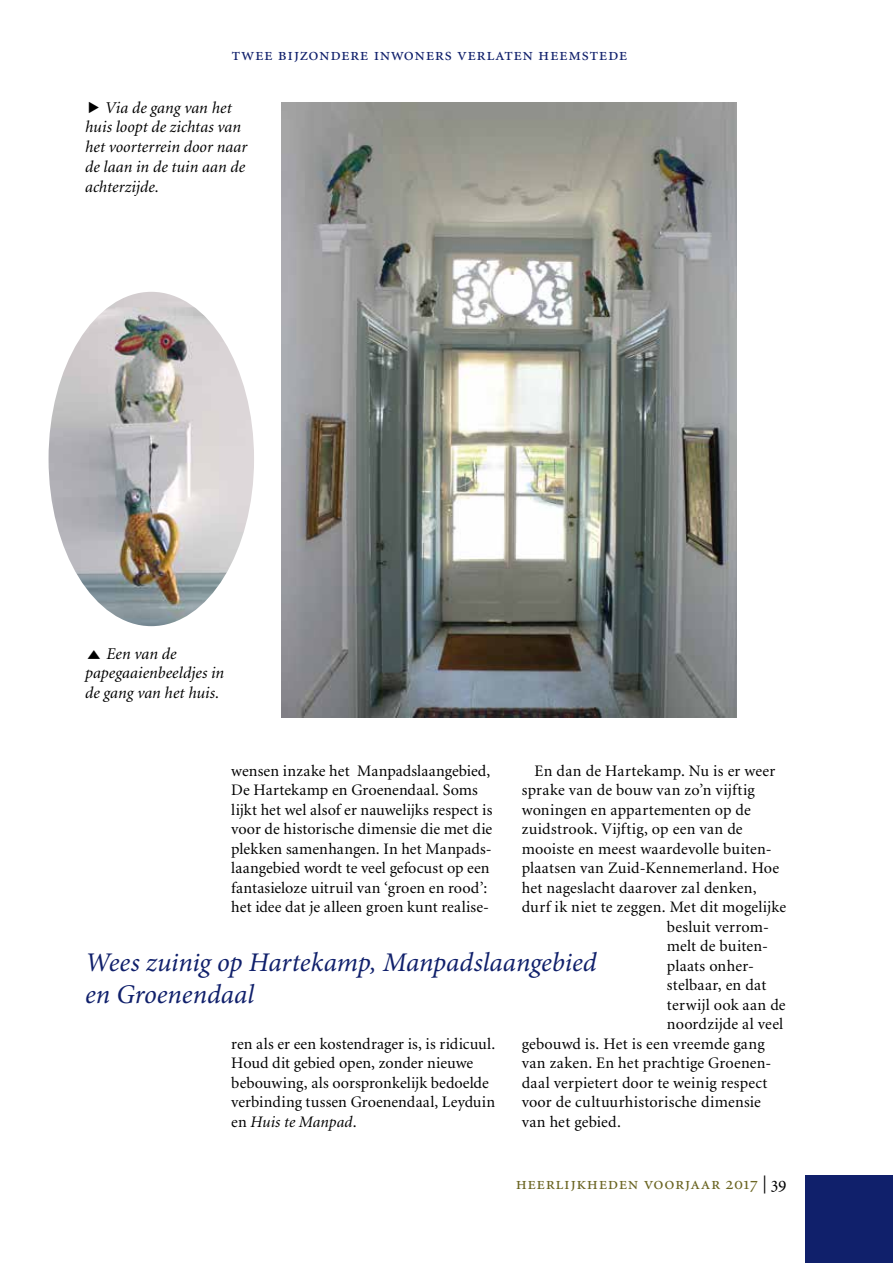
<style>
.page{position:relative;width:893px;height:1263px;background:#fff}
.page>*{position:absolute;margin:0;border:0;box-sizing:border-box;transform-origin:0 0}
.t1{font:italic 27px/32.4px "Minion Pro";letter-spacing:-.005em;color:#10206b}
.t2{font:18px "Minion Regular SC";letter-spacing:.025em;color:#10206b}
.t3{font:18px "Minion Exp";letter-spacing:.03em;color:#6a6421}
.t4{font:italic 16.5px/19.8px "Minion";letter-spacing:.005em;color:#000}
.t5{font:16.05px/19.5px "Minion";letter-spacing:.01em;color:#000}
.s1{font-style:italic}
.s2{font-family:"Minion";color:#000}
</style>
<div class="page">
<div style="left:805px;top:1175px;width:88px;height:88px;background:#10206b"></div>
<img style="left:281px;top:102px;width:455px;height:615px">
<img style="left:49px;top:292px;width:205px;height:334px">
<p class="t2" style="left:231px;top:46px;width:398px">twee bijzondere inwoners verlaten heemstede</p>
<p class="t4" style="left:85px;top:98px;width:164px;text-indent:20px">Via de gang van het huis loopt de zichtas van het voorterrein door naar de laan in de tuin aan de achterzijde.</p>
<p class="t4" style="left:85px;top:644px;width:141px;text-indent:21px">Een van de papegaaienbeeldjes in de gang van het huis.</p>
<p class="t5" style="left:231px;top:761px;width:263px">wensen inzake het Manpadslaangebied, De Hartekamp en Groenendaal. Soms lijkt het wel alsof er nauwelijks respect is voor de historische dimensie die met die plekken samenhangen. In het Manpads&shy;laangebied wordt te veel gefocust op een fantasieloze uitruil van ‘groen en rood’: het idee dat je alleen groen kunt realise-</p>
<p class="t5" style="left:534px;top:761px;width:242px">En dan de Hartekamp. Nu is er weer</p>
<p class="t5" style="left:522px;top:781px;width:234px">sprake van de bouw van zo’n vijftig</p>
<p class="t5" style="left:522px;top:800px;width:231px">woningen en appartementen op de</p>
<p class="t5" style="left:522px;top:820px;width:222px">zuidstrook. Vijftig, op een van de</p>
<p class="t5" style="left:522px;top:839px;width:251px">mooiste en meest waardevolle buiten-</p>
<p class="t5" style="left:522px;top:859px;width:259px">plaatsen van Zuid-Kennemerland. Hoe</p>
<p class="t5" style="left:522px;top:878px;width:236px">het nageslacht daarover zal denken,</p>
<p class="t5" style="left:522px;top:898px;width:266px">durf ik niet te zeggen. Met dit mogelijke</p>
<p class="t5" style="left:667px;top:917px;width:104px">besluit verrom-</p>
<p class="t5" style="left:667px;top:937px;width:103px">melt de buiten-</p>
<p class="t5" style="left:667px;top:956px;width:89px">plaats onher-</p>
<p class="t5" style="left:667px;top:976px;width:101px">stelbaar, en dat</p>
<p class="t5" style="left:667px;top:995px;width:120px">terwijl ook aan de</p>
<p class="t5" style="left:667px;top:1015px;width:118px">noordzijde al veel</p>
<p class="t5" style="left:522px;top:1034px;width:244px">gebouwd is. Het is een vreemde gang</p>
<p class="t5" style="left:522px;top:1054px;width:251px">van zaken. En het prachtige Groenen-</p>
<p class="t5" style="left:522px;top:1073px;width:247px">daal verpietert door te weinig respect</p>
<p class="t5" style="left:522px;top:1093px;width:241px">voor de cultuurhistorische dimensie</p>
<p class="t5" style="left:522px;top:1112px;width:101px">van het gebied.</p>
<h1 class="t1" style="left:85px;top:946px;width:513px">Wees zuinig op Hartekamp, Manpadslaangebied en Groenendaal</h1>
<p class="t5" style="left:231px;top:1034px;width:266px">ren als er een kostendrager is, is ridicuul.<br>Houd dit gebied open, zonder nieuwe bebouwing, als oorspronkelijk bedoelde verbinding tussen Groenendaal, Leyduin en <span class="s1">Huis te Manpad</span>.</p>
<p class="t3" style="left:516px;top:1176px;width:253px">heerlijkheden voorjaar 2017 <span class="s2">|</span></p>
</div>
